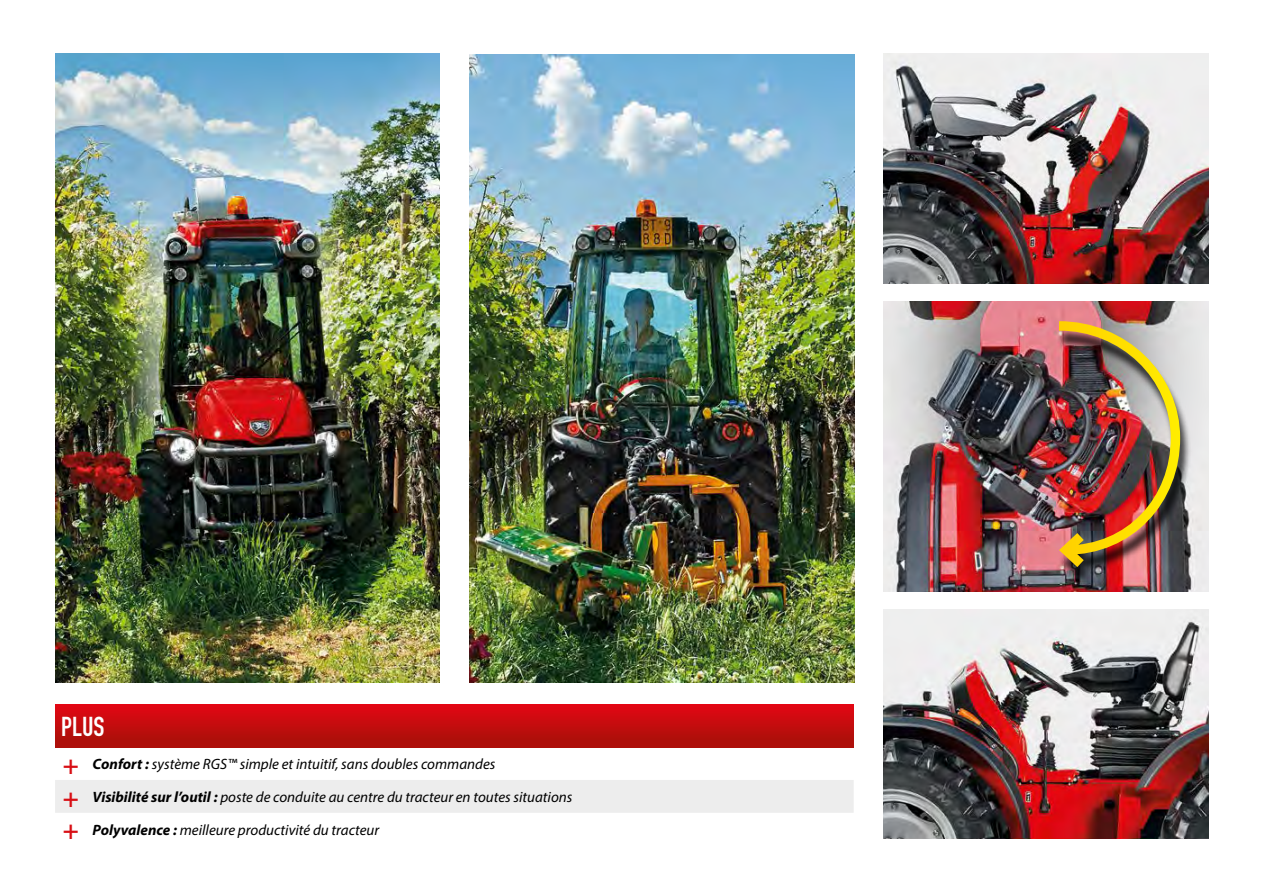
<style>
.page{position:relative;width:1263px;height:893px;background:#fff}
.page>*{position:absolute;margin:0;border:0;box-sizing:border-box;transform-origin:0 0}
.t1{font:27px "DIN Engschrift";color:#fff}
.t2{font:700 condensed 27px/32.8px "Myriad Pro";color:#d80f15;text-align:justify}
.t3{font:italic 15px/32.8px "Myriad Pro";color:#000}
.s1{font-weight:700}
</style>
<div class="page">
<img style="left:884px;top:302px;width:325px;height:289px">
<img style="left:469px;top:54px;width:385px;height:628px">
<div style="left:55px;top:705px;width:799px;height:42px;background:linear-gradient(to bottom,#e10813,#a81009)"></div>
<div style="left:55px;top:780px;width:799px;height:33px;background:#ededed"></div>
<img style="left:55px;top:54px;width:385px;height:628px">
<img style="left:883px;top:54px;width:326px;height:229px">
<img style="left:883px;top:609px;width:326px;height:230px">
<div style="left:1057px;top:327px;width:134px;height:259px;background:#000;opacity:.75"></div>
<img style="left:1049px;top:316px;width:136px;height:261px">
<h1 class="t1" style="left:61px;top:711px;width:45px">PLUS</h1>
<h1 class="t2" style="left:63px;top:748px;width:18px">+ + +</h1>
<p class="t3" style="left:93px;top:747px;width:481px"><span class="s1">Confort :</span> système RGS™ simple et intuitif, sans doubles commandes<br><span class="s1">Visibilité sur l’outil :</span> poste de conduite au centre du tracteur en toutes situations<br><span class="s1">Polyvalence :</span> meilleure productivité du tracteur</p>
</div>
